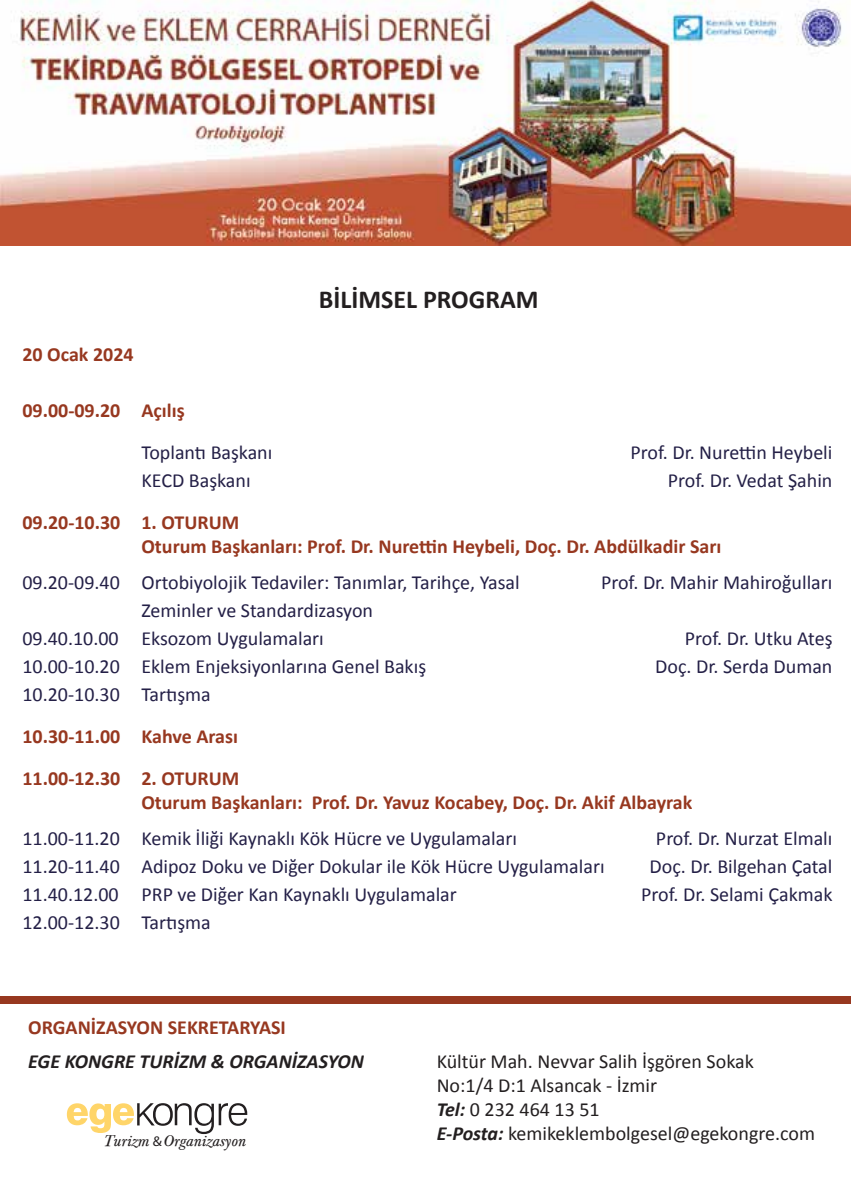
<style>
.page{position:relative;width:851px;height:1191px;background:#fff}
.page>*{position:absolute;margin:0;border:0;box-sizing:border-box;transform-origin:0 0}
.t1{font:700 26px "Calibri";color:#231f20}
.t2{font:20px/28px "Calibri";color:#242047}
.t3{font:700 20px/24px "Calibri";color:#973820}
.t4{font:20px/24px "Calibri";color:#231f20}
.t5{font:italic 700 20px "Calibri";color:#231f20}
.t6{font:14.2px "Baske K Font";color:#231f20;scale:1.07 1}
.s1{font-family:"Myriad Pro"}
.s2{font-weight:700;font-style:italic}
</style>
<div class="page">
<img style="left:0;top:0;width:850px;height:246px">
<svg style="left:67px;top:1103px;width:180px;height:31px"></svg>
<div style="left:0;top:996px;width:850px;height:8px;background:#973820"></div>
<p class="t3" style="left:22px;top:341px;width:113px">20 Ocak 2024</p>
<h1 class="t1" style="left:319px;top:283px;width:221px">BİLİMSEL PROGRAM</h1>
<p class="t3" style="left:22px;top:397px;width:164px">09.00-09.20 Açılış</p>
<p class="t2" style="left:141px;top:437px;width:132px">Toplantı Başkanı</p>
<p class="t2" style="left:630px;top:437px;width:203px">Prof. Dr. Nurettin Heybeli</p>
<p class="t2" style="left:141px;top:465px;width:111px">KECD Başkanı</p>
<p class="t2" style="left:667px;top:465px;width:166px">Prof. Dr. Vedat Şahin</p>
<p class="t3" style="left:141px;top:509px;width:581px;text-indent:-119px">09.20-10.30 1. OTURUM<br>Oturum Başkanları: Prof. Dr. Nurettin Heybeli, Doç. Dr. Abdülkadir Sarı</p>
<p class="t2" style="left:22px;top:567px;width:498px">09.20-09.40 Ortobiyolojik Tedaviler: Tanımlar, Tarihçe, Yasal</p>
<p class="t2" style="left:601px;top:567px;width:233px">Prof. Dr. Mahir Mahiroğulları</p>
<p class="t2" style="left:22px;top:595px;width:352px;text-indent:119px">Zeminler ve Standardizasyon<br>09.40.10.00 Eksozom Uygulamaları</p>
<p class="t2" style="left:684px;top:623px;width:149px">Prof. Dr. Utku Ateş</p>
<p class="t2" style="left:22px;top:651px;width:405px">10.00-10.20 Eklem Enjeksiyonlarına Genel Bakış</p>
<p class="t2" style="left:655px;top:651px;width:179px">Doç. Dr. Serda Duman</p>
<p class="t2" style="left:22px;top:679px;width:190px">10.20-10.30 Tartışma</p>
<p class="t3" style="left:22px;top:714px;width:218px;line-height:42px">10.30-11.00 Kahve Arası<br>11.00-12.30 2. OTURUM</p>
<p class="t3" style="left:141px;top:789px;width:552px">Oturum Başkanları: Prof. Dr. Yavuz Kocabey, Doç. Dr. Akif Albayrak</p>
<p class="t2" style="left:22px;top:823px;width:496px">11.00-11.20 Kemik İliği Kaynaklı Kök Hücre ve Uygulamaları</p>
<p class="t2" style="left:656px;top:823px;width:178px">Prof. Dr. Nurzat Elmalı</p>
<p class="t2" style="left:22px;top:851px;width:583px">11.20-11.40 Adipoz Doku ve Diğer Dokular ile Kök Hücre Uygulamaları</p>
<p class="t2" style="left:649px;top:851px;width:184px">Doç. Dr. Bilgehan Çatal</p>
<p class="t2" style="left:22px;top:879px;width:436px">11.40.12.00 PRP ve Diğer Kan Kaynaklı Uygulamalar</p>
<p class="t2" style="left:641px;top:879px;width:193px">Prof. Dr. Selami Çakmak</p>
<p class="t2" style="left:22px;top:907px;width:190px">12.00-12.30 Tartışma</p>
<p class="t3" style="left:28px;top:1014px;width:259px">ORGANİZASYON SEKRETARYASI</p>
<p class="t5" style="left:28px;top:1048px;width:337px">EGE KONGRE TURİZM &amp; ORGANİZASYON</p>
<p class="t6" style="left:103px;top:1132px;width:135px">Turizm <span class="s1">&amp;</span>Organizasyon</p>
<p class="t4" style="left:436px;top:1048px;width:380px">Kültür Mah. Nevvar Salih İşgören Sokak<br>No:1/4 D:1 Alsancak - İzmir<br><span class="s2">Tel:</span> 0 232 464 13 51<br><span class="s2">E-Posta:</span> kemikeklembolgesel@egekongre.com</p>
</div>
